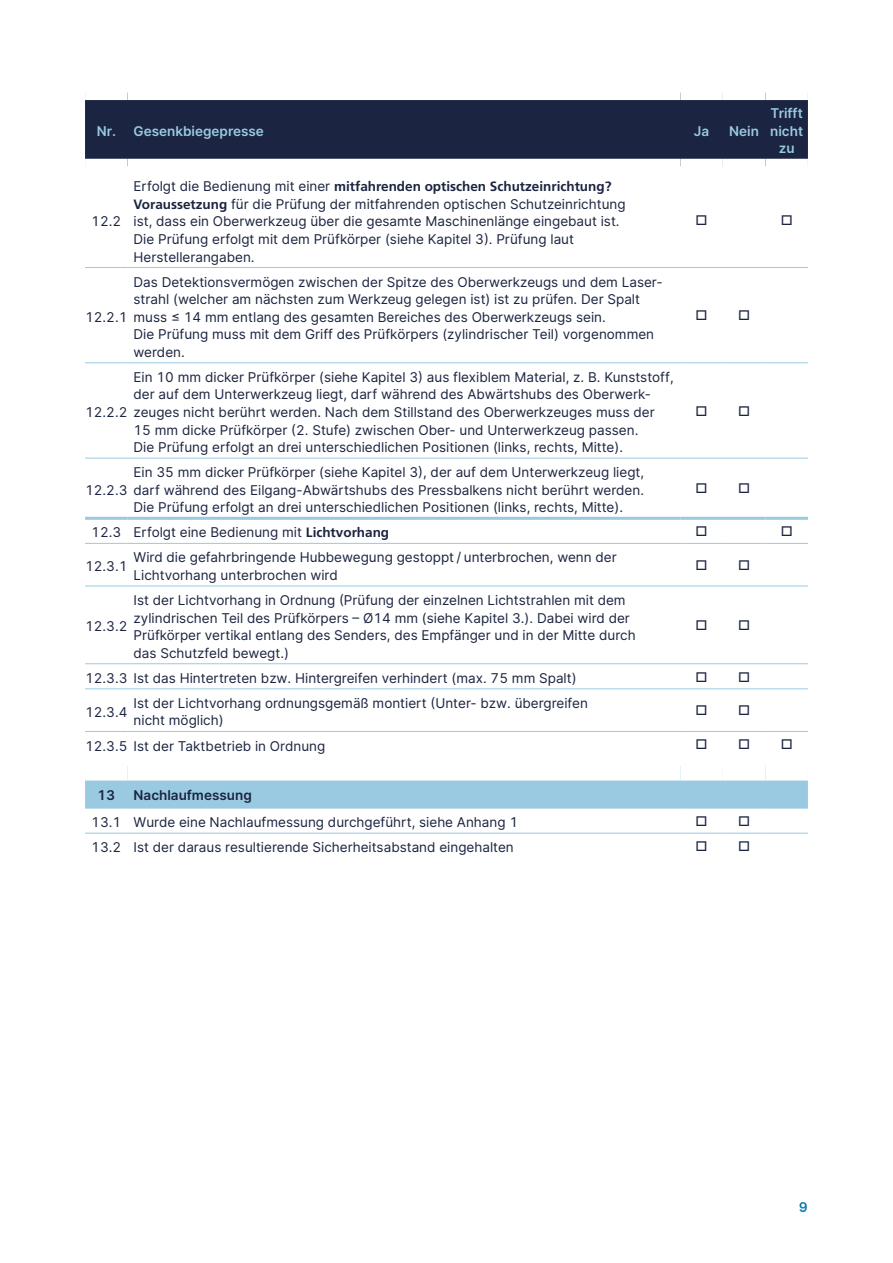
<style>
.page{position:relative;width:893px;height:1263px;background:#fff}
.page>*{position:absolute;margin:0;border:0;box-sizing:border-box;transform-origin:0 0}
.t1{font:13.5px/17.5px "Inter";color:#1b2440}
.t2{font:700 13.5px "Frutiger LT Std";color:#1b2440}
.t3{font:600 13.5px/17.5px "Inter";color:#99cae2;text-align:center}
.t4{font:600 13.5px "Inter";color:#1b2440}
.t5{font:600 13.5px "Inter";color:#077bb6}
.s1{font-family:"Inter";font-weight:400}
.s2{font-family:"Frutiger LT Std";font-weight:700}
</style>
<div class="page">
<div style="left:85px;top:100px;width:723px;height:59px;background:#1b2440"></div>
<div style="left:85px;top:780px;width:723px;height:28px;background:#99cae2"></div>
<hr style="left:680px;top:267px;width:43px;height:1px;background:#99cae2">
<hr style="left:723px;top:267px;width:42px;height:1px;background:#99cae2">
<hr style="left:85px;top:362px;width:43px;height:1px;background:#99cae2">
<hr style="left:128px;top:362px;width:552px;height:1px;background:#99cae2">
<hr style="left:680px;top:362px;width:43px;height:1px;background:#99cae2">
<hr style="left:723px;top:362px;width:42px;height:1px;background:#99cae2">
<hr style="left:765px;top:362px;width:43px;height:1px;background:#99cae2">
<hr style="left:85px;top:543px;width:43px;height:1px;background:#99cae2">
<hr style="left:128px;top:543px;width:552px;height:1px;background:#99cae2">
<hr style="left:680px;top:543px;width:43px;height:1px;background:#99cae2">
<hr style="left:723px;top:543px;width:42px;height:1px;background:#99cae2">
<hr style="left:765px;top:543px;width:43px;height:1px;background:#99cae2">
<hr style="left:85px;top:586px;width:43px;height:1px;background:#99cae2">
<hr style="left:128px;top:586px;width:552px;height:1px;background:#99cae2">
<hr style="left:680px;top:586px;width:43px;height:1px;background:#99cae2">
<hr style="left:723px;top:586px;width:42px;height:1px;background:#99cae2">
<hr style="left:765px;top:586px;width:43px;height:1px;background:#99cae2">
<hr style="left:85px;top:663px;width:43px;height:1px;background:#99cae2">
<hr style="left:128px;top:663px;width:552px;height:1px;background:#99cae2">
<hr style="left:680px;top:663px;width:43px;height:1px;background:#99cae2">
<hr style="left:723px;top:663px;width:42px;height:1px;background:#99cae2">
<hr style="left:765px;top:663px;width:43px;height:1px;background:#99cae2">
<hr style="left:85px;top:688px;width:43px;height:1px;background:#99cae2">
<hr style="left:128px;top:688px;width:552px;height:1px;background:#99cae2">
<hr style="left:680px;top:688px;width:43px;height:1px;background:#99cae2">
<hr style="left:723px;top:688px;width:42px;height:1px;background:#99cae2">
<hr style="left:765px;top:688px;width:43px;height:1px;background:#99cae2">
<hr style="left:85px;top:731px;width:43px;height:1px;background:#99cae2">
<hr style="left:128px;top:731px;width:552px;height:1px;background:#99cae2">
<hr style="left:680px;top:731px;width:43px;height:1px;background:#99cae2">
<hr style="left:723px;top:731px;width:42px;height:1px;background:#99cae2">
<hr style="left:765px;top:731px;width:43px;height:1px;background:#99cae2">
<hr style="left:680px;top:808px;width:43px;height:1px;background:#99cae2">
<hr style="left:723px;top:808px;width:42px;height:1px;background:#99cae2">
<hr style="left:765px;top:808px;width:43px;height:1px;background:#99cae2">
<hr style="left:85px;top:833px;width:43px;height:1px;background:#99cae2">
<hr style="left:128px;top:833px;width:552px;height:1px;background:#99cae2">
<hr style="left:680px;top:833px;width:43px;height:1px;background:#99cae2">
<hr style="left:723px;top:833px;width:42px;height:1px;background:#99cae2">
<hr style="left:765px;top:833px;width:43px;height:1px;background:#99cae2">
<hr style="left:85px;top:808px;width:43px;height:1px;background:#99cae2">
<hr style="left:128px;top:808px;width:552px;height:1px;background:#99cae2">
<hr style="left:85px;top:267px;width:43px;height:1px;background:#99cae2">
<hr style="left:128px;top:267px;width:552px;height:1px;background:#99cae2">
<hr style="left:765px;top:267px;width:43px;height:1px;background:#99cae2">
<hr style="left:85px;top:458px;width:43px;height:1px;background:#99cae2">
<hr style="left:128px;top:458px;width:552px;height:1px;background:#99cae2">
<hr style="left:680px;top:458px;width:43px;height:1px;background:#99cae2">
<hr style="left:723px;top:458px;width:42px;height:1px;background:#99cae2">
<hr style="left:765px;top:458px;width:43px;height:1px;background:#99cae2">
<hr style="left:85px;top:517px;width:43px;height:3px;background:#99cae2">
<hr style="left:128px;top:517px;width:552px;height:3px;background:#99cae2">
<hr style="left:680px;top:517px;width:43px;height:3px;background:#99cae2">
<hr style="left:723px;top:517px;width:42px;height:3px;background:#99cae2">
<hr style="left:765px;top:517px;width:43px;height:3px;background:#99cae2">
<p class="t3" style="left:97px;top:122px;width:169px">Nr. Gesenkbiegepresse</p>
<p class="t3" style="left:694px;top:122px;width:17px">Ja</p>
<p class="t3" style="left:729px;top:122px;width:31px">Nein</p>
<p class="t1" style="left:91px;top:212px;width:31px">12.2</p>
<p class="t2" style="left:134px;top:179px;width:479px"><span class="s1">Erfolgt die Bedienung mit einer</span> mitfahrenden optischen Schutzeinrichtung?</p>
<p class="t1" style="left:134px;top:195px;width:494px"><span class="s2">Voraussetzung</span> für die Prüfung der mitfahrenden optischen Schutzeinrichtung ist, dass ein Oberwerkzeug über die gesamte Maschinenlänge eingebaut ist.<br>Die Prüfung erfolgt mit dem Prüfkörper (siehe Kapitel 3). Prüfung laut Herstellerangaben.</p>
<p class="t1" style="left:134px;top:273px;width:531px">Das Detektionsvermögen zwischen der Spitze des Oberwerkzeugs und dem Laser&shy;strahl (welcher am nächsten zum Werkzeug gelegen ist) ist zu prüfen. Der Spalt</p>
<p class="t1" style="left:134px;top:325px;width:522px">Die Prüfung muss mit dem Griff des Prüfkörpers (zylindrischer Teil) vorgenommen werden.</p>
<p class="t1" style="left:85px;top:308px;width:522px">12.2.1 muss ≤ 14 mm entlang des gesamten Bereiches des Oberwerkzeugs sein.</p>
<p class="t1" style="left:134px;top:368px;width:542px">Ein 10 mm dicker Prüfkörper (siehe Kapitel 3) aus flexiblem Material, z. B. Kunststoff, der auf dem Unterwerkzeug liegt, darf während des Abwärtshubs des Oberwerk-</p>
<p class="t1" style="left:134px;top:421px;width:506px">15 mm dicke Prüfkörper (2. Stufe) zwischen Ober- und Unterwerkzeug passen.<br>Die Prüfung erfolgt an drei unterschiedlichen Positionen (links, rechts, Mitte).</p>
<p class="t1" style="left:85px;top:481px;width:560px">12.2.3 darf während des Eilgang-Abwärtshubs des Pressbalkens nicht berührt werden.</p>
<p class="t1" style="left:85px;top:403px;width:571px">12.2.2 zeuges nicht berührt werden. Nach dem Stillstand des Oberwerkzeuges muss der</p>
<p class="t1" style="left:134px;top:463px;width:512px">Ein 35 mm dicker Prüfkörper (siehe Kapitel 3), der auf dem Unterwerkzeug liegt,</p>
<p class="t1" style="left:134px;top:498px;width:491px">Die Prüfung erfolgt an drei unterschiedlichen Positionen (links, rechts, Mitte).</p>
<p class="t1" style="left:91px;top:523px;width:299px">12.3 Erfolgt eine Bedienung mit <span class="s2">Lichtvorhang</span></p>
<p class="t1" style="left:85px;top:557px;width:44px">12.3.1</p>
<p class="t1" style="left:134px;top:548px;width:485px">Wird die gefahrbringende Hubbewegung gestoppt / unterbrochen, wenn der<br>Lichtvorhang unterbrochen wird</p>
<p class="t1" style="left:85px;top:617px;width:44px">12.3.2</p>
<p class="t1" style="left:134px;top:591px;width:504px">Ist der Lichtvorhang in Ordnung (Prüfung der einzelnen Lichtstrahlen mit dem zylindrischen Teil des Prüfkörpers – Ø14 mm (siehe Kapitel 3.). Dabei wird der Prüfkörper vertikal entlang des Senders, des Empfänger und in der Mitte durch das Schutzfeld bewegt.)</p>
<p class="t1" style="left:85px;top:669px;width:493px">12.3.3 Ist das Hintertreten bzw. Hintergreifen verhindert (max. 75 mm Spalt)</p>
<p class="t1" style="left:85px;top:703px;width:44px">12.3.4</p>
<p class="t1" style="left:134px;top:694px;width:456px">Ist der Lichtvorhang ordnungsgemäß montiert (Unter- bzw. übergreifen nicht möglich)</p>
<p class="t1" style="left:85px;top:736px;width:242px">12.3.5 Ist der Taktbetrieb in Ordnung</p>
<p class="t4" style="left:97px;top:785px;width:20px">13</p>
<p class="t4" style="left:134px;top:785px;width:120px">Nachlaufmessung</p>
<p class="t1" style="left:91px;top:813px;width:428px">13.1 Wurde eine Nachlaufmessung durchgeführt, siehe Anhang 1</p>
<p class="t1" style="left:91px;top:838px;width:424px">13.2 Ist der daraus resultierende Sicherheitsabstand eingehalten</p>
<p class="t3" style="left:770px;top:104px;width:34px">Trifft nicht zu</p>
<p class="t5" style="left:799px;top:1197px;width:11px">9</p>
</div>
